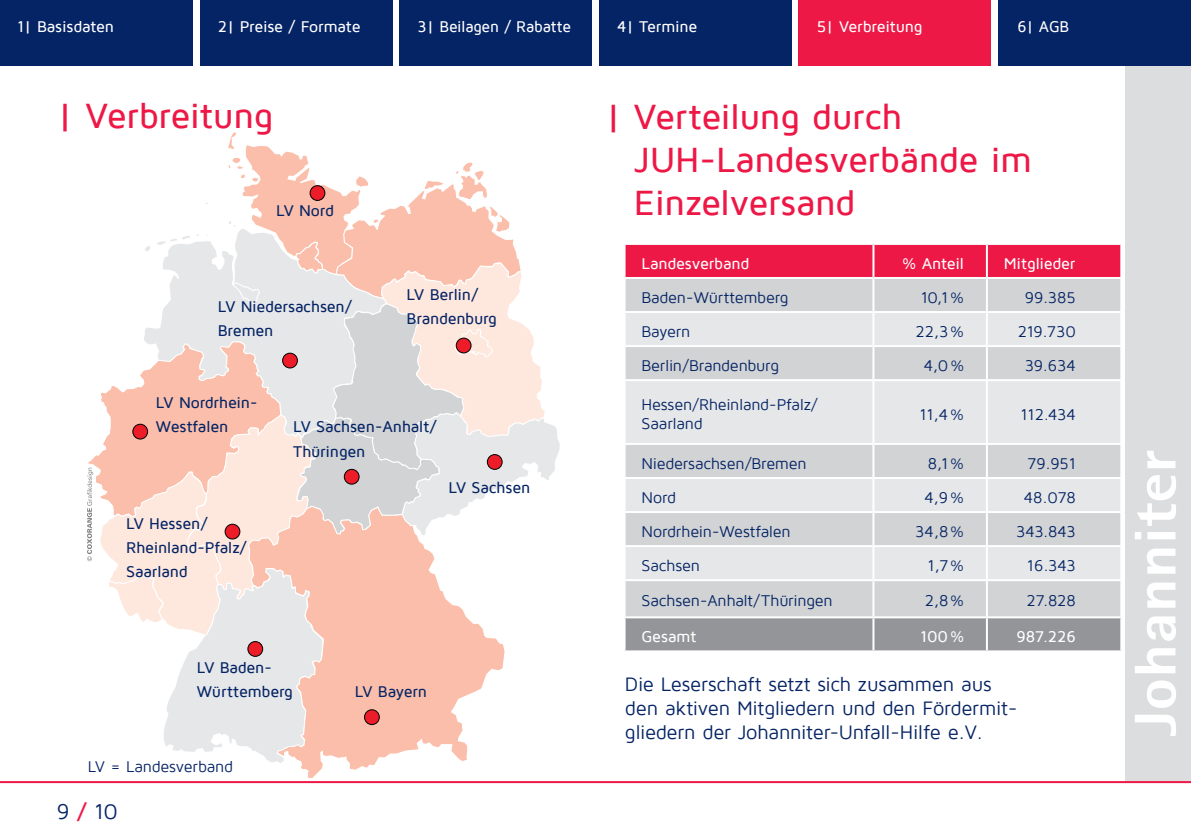
<style>
.page{position:relative;width:1191px;height:840px;background:#fff}
.page>*{position:absolute;margin:0;border:0;box-sizing:border-box;transform-origin:0 0}
.t1{font:800 59px "Rotis Sans Serif";color:#fff;scale:1.11 1}
.t2{font:500 36px/43.2px "Maven Pro";letter-spacing:-.015em;color:#ed1846}
.t3{font:22px "Maven Pro";color:#052465}
.t4{font:20px/24px "Maven Pro";letter-spacing:-.015em;color:#052465}
.t5{font:16px/19.2px "Maven Pro";letter-spacing:-.015em;color:#052465}
.t6{font:500 16px/24px "Maven Pro";letter-spacing:-.015em;color:#052465}
.t7{font:500 16px "Maven Pro";letter-spacing:-.015em;color:#fff}
.s1{font-weight:700;color:#ed1846}
</style>
<div class="page">
<div style="left:1125px;top:0;width:66px;height:781px;background:#dcddde"></div>
<div style="left:0;top:0;width:193px;height:65px;background:#052465"></div>
<div style="left:399px;top:0;width:193px;height:65px;background:#052465"></div>
<div style="left:599px;top:0;width:192px;height:65px;background:#052465"></div>
<div style="left:998px;top:0;width:193px;height:65px;background:#052465"></div>
<div style="left:200px;top:0;width:192px;height:65px;background:#052465"></div>
<hr style="left:0;top:780px;width:1191px;height:2px;background:#ed1846">
<div style="left:798px;top:0;width:193px;height:66px;background:#ed1846"></div>
<div style="left:625px;top:245px;width:495px;height:32px;background:#ed1846"></div>
<div style="left:625px;top:279px;width:495px;height:337px;background:#d1d3d4"></div>
<svg style="left:625px;top:313px;width:495px;height:266px;background:#dedfe0"></svg>
<div style="left:625px;top:618px;width:495px;height:32px;background:#939598"></div>
<hr style="left:872px;top:245px;width:2px;height:32px;background:#fff">
<hr style="left:986px;top:245px;width:2px;height:32px;background:#fff">
<hr style="left:872px;top:279px;width:2px;height:32px;background:#fff">
<hr style="left:986px;top:279px;width:2px;height:32px;background:#fff">
<hr style="left:623px;top:311px;width:250px;height:2px;background:#fff">
<hr style="left:873px;top:311px;width:114px;height:2px;background:#fff">
<hr style="left:872px;top:313px;width:2px;height:32px;background:#fff">
<hr style="left:987px;top:311px;width:135px;height:2px;background:#fff">
<hr style="left:986px;top:313px;width:2px;height:32px;background:#fff">
<hr style="left:623px;top:345px;width:250px;height:2px;background:#fff">
<hr style="left:873px;top:345px;width:114px;height:2px;background:#fff">
<hr style="left:872px;top:347px;width:2px;height:32px;background:#fff">
<hr style="left:987px;top:345px;width:135px;height:2px;background:#fff">
<hr style="left:986px;top:347px;width:2px;height:32px;background:#fff">
<hr style="left:623px;top:379px;width:250px;height:2px;background:#fff">
<hr style="left:873px;top:379px;width:114px;height:2px;background:#fff">
<hr style="left:872px;top:381px;width:2px;height:61px;background:#fff">
<hr style="left:987px;top:379px;width:135px;height:2px;background:#fff">
<hr style="left:986px;top:381px;width:2px;height:61px;background:#fff">
<hr style="left:623px;top:442px;width:250px;height:2px;background:#fff">
<hr style="left:873px;top:442px;width:114px;height:2px;background:#fff">
<hr style="left:872px;top:444px;width:2px;height:32px;background:#fff">
<hr style="left:987px;top:442px;width:135px;height:2px;background:#fff">
<hr style="left:986px;top:444px;width:2px;height:32px;background:#fff">
<hr style="left:623px;top:476px;width:250px;height:2px;background:#fff">
<hr style="left:873px;top:476px;width:114px;height:2px;background:#fff">
<hr style="left:872px;top:478px;width:2px;height:32px;background:#fff">
<hr style="left:987px;top:476px;width:135px;height:2px;background:#fff">
<hr style="left:986px;top:478px;width:2px;height:32px;background:#fff">
<hr style="left:623px;top:510px;width:250px;height:2px;background:#fff">
<hr style="left:873px;top:510px;width:114px;height:2px;background:#fff">
<hr style="left:872px;top:512px;width:2px;height:33px;background:#fff">
<hr style="left:987px;top:510px;width:135px;height:2px;background:#fff">
<hr style="left:986px;top:512px;width:2px;height:33px;background:#fff">
<hr style="left:623px;top:545px;width:250px;height:2px;background:#fff">
<hr style="left:873px;top:545px;width:114px;height:2px;background:#fff">
<hr style="left:872px;top:547px;width:2px;height:32px;background:#fff">
<hr style="left:987px;top:545px;width:135px;height:2px;background:#fff">
<hr style="left:986px;top:547px;width:2px;height:32px;background:#fff">
<hr style="left:623px;top:579px;width:250px;height:2px;background:#fff">
<hr style="left:873px;top:579px;width:114px;height:2px;background:#fff">
<hr style="left:872px;top:581px;width:2px;height:35px;background:#fff">
<hr style="left:987px;top:579px;width:135px;height:2px;background:#fff">
<hr style="left:986px;top:581px;width:2px;height:35px;background:#fff">
<hr style="left:872px;top:618px;width:2px;height:32px;background:#fff">
<hr style="left:986px;top:618px;width:2px;height:32px;background:#fff">
<svg style="left:87px;top:132px;width:473px;height:633px"></svg>
<p class="t7" style="left:17px;top:19px;width:99px">1| Basisdaten</p>
<p class="t7" style="left:218px;top:19px;width:144px">2| Preise / Formate</p>
<p class="t7" style="left:417px;top:19px;width:155px">3| Beilagen / Rabatte</p>
<p class="t7" style="left:617px;top:19px;width:82px">4| Termine</p>
<p class="t7" style="left:816px;top:19px;width:107px">5| Verbreitung</p>
<p class="t7" style="left:1017px;top:19px;width:53px">6| AGB</p>
<h2 class="t2" style="left:57px;top:95px;width:218px">| Verbreitung</h2>
<p class="t6" style="left:276px;top:199px;width:59px">LV Nord</p>
<p class="t6" style="left:218px;top:295px;width:136px">LV Niedersachsen/<br>Bremen</p>
<p class="t6" style="left:407px;top:283px;width:92px">LV Berlin/<br>Brandenburg</p>
<p class="t6" style="left:156px;top:391px;width:103px">LV Nordrhein-<br>Westfalen</p>
<p class="t6" style="left:126px;top:511px;width:122px">LV Hessen/<br>Rheinland-Pfalz/<br>Saarland</p>
<p class="t6" style="left:293px;top:415px;width:145px">LV Sachsen-Anhalt/<br>Thüringen</p>
<p class="t6" style="left:448px;top:475px;width:83px">LV Sachsen</p>
<p class="t6" style="left:197px;top:655px;width:98px">LV Baden-<br>Württemberg</p>
<p class="t5" style="left:88px;top:756px;width:147px">LV = Landesverband</p>
<h3 class="t3" style="left:57px;top:799px;width:63px">9 <span class="s1">/</span> 10</h3>
<p class="t6" style="left:355px;top:679px;width:74px">LV Bayern</p>
<h2 class="t2" style="left:634px;top:95px;width:400px;text-indent:-29px">| Verteilung durch<br>JUH-Landesverbände im<br>Einzelversand</h2>
<p class="t7" style="left:641px;top:255px;width:109px">Landesverband</p>
<p class="t7" style="left:902px;top:255px;width:64px">% Anteil</p>
<p class="t7" style="left:1004px;top:255px;width:73px">Mitglieder</p>
<p class="t5" style="left:641px;top:288px;width:148px">Baden-Württemberg</p>
<p class="t5" style="left:920px;top:288px;width:45px">10,1 %</p>
<p class="t5" style="left:1025px;top:288px;width:53px">99.385</p>
<p class="t5" style="left:641px;top:322px;width:50px">Bayern</p>
<p class="t5" style="left:915px;top:322px;width:50px">22,3%</p>
<p class="t5" style="left:1018px;top:322px;width:60px">219.730</p>
<p class="t5" style="left:641px;top:356px;width:139px">Berlin/Brandenburg</p>
<p class="t5" style="left:923px;top:356px;width:42px">4,0%</p>
<p class="t5" style="left:1024px;top:356px;width:53px">39.634</p>
<p class="t5" style="left:641px;top:395px;width:178px">Hessen/Rheinland-Pfalz/<br>Saarland</p>
<p class="t5" style="left:919px;top:405px;width:46px">11,4%</p>
<p class="t5" style="left:1020px;top:405px;width:57px">112.434</p>
<p class="t5" style="left:641px;top:453px;width:167px">Niedersachsen/Bremen</p>
<p class="t5" style="left:928px;top:453px;width:38px">8,1%</p>
<p class="t5" style="left:1027px;top:453px;width:50px">79.951</p>
<p class="t5" style="left:641px;top:487px;width:36px">Nord</p>
<p class="t5" style="left:924px;top:487px;width:41px">4,9%</p>
<p class="t5" style="left:1023px;top:487px;width:54px">48.078</p>
<p class="t5" style="left:641px;top:521px;width:151px">Nordrhein-Westfalen</p>
<p class="t5" style="left:915px;top:521px;width:50px">34,8%</p>
<p class="t5" style="left:1016px;top:521px;width:61px">343.843</p>
<p class="t5" style="left:641px;top:555px;width:60px">Sachsen</p>
<p class="t5" style="left:927px;top:555px;width:38px">1,7%</p>
<p class="t5" style="left:1026px;top:555px;width:51px">16.343</p>
<p class="t5" style="left:641px;top:591px;width:193px">Sachsen-Anhalt/Thüringen</p>
<p class="t5" style="left:924px;top:591px;width:41px">2,8%</p>
<p class="t5" style="left:1026px;top:591px;width:51px">27.828</p>
<p class="t7" style="left:641px;top:628px;width:56px">Gesamt</p>
<p class="t7" style="left:920px;top:628px;width:45px">100%</p>
<p class="t7" style="left:1016px;top:628px;width:61px">987.226</p>
<p class="t4" style="left:625px;top:672px;width:394px">Die Leserschaft setzt sich zusammen aus den aktiven Mitgliedern und den Fördermit&shy;gliedern der Johanniter-Unfall-Hilfe e.V.</p>
<h1 class="t1" style="left:1118px;top:735px;width:259px;rotate:-90deg">Johanniter</h1>
</div>
